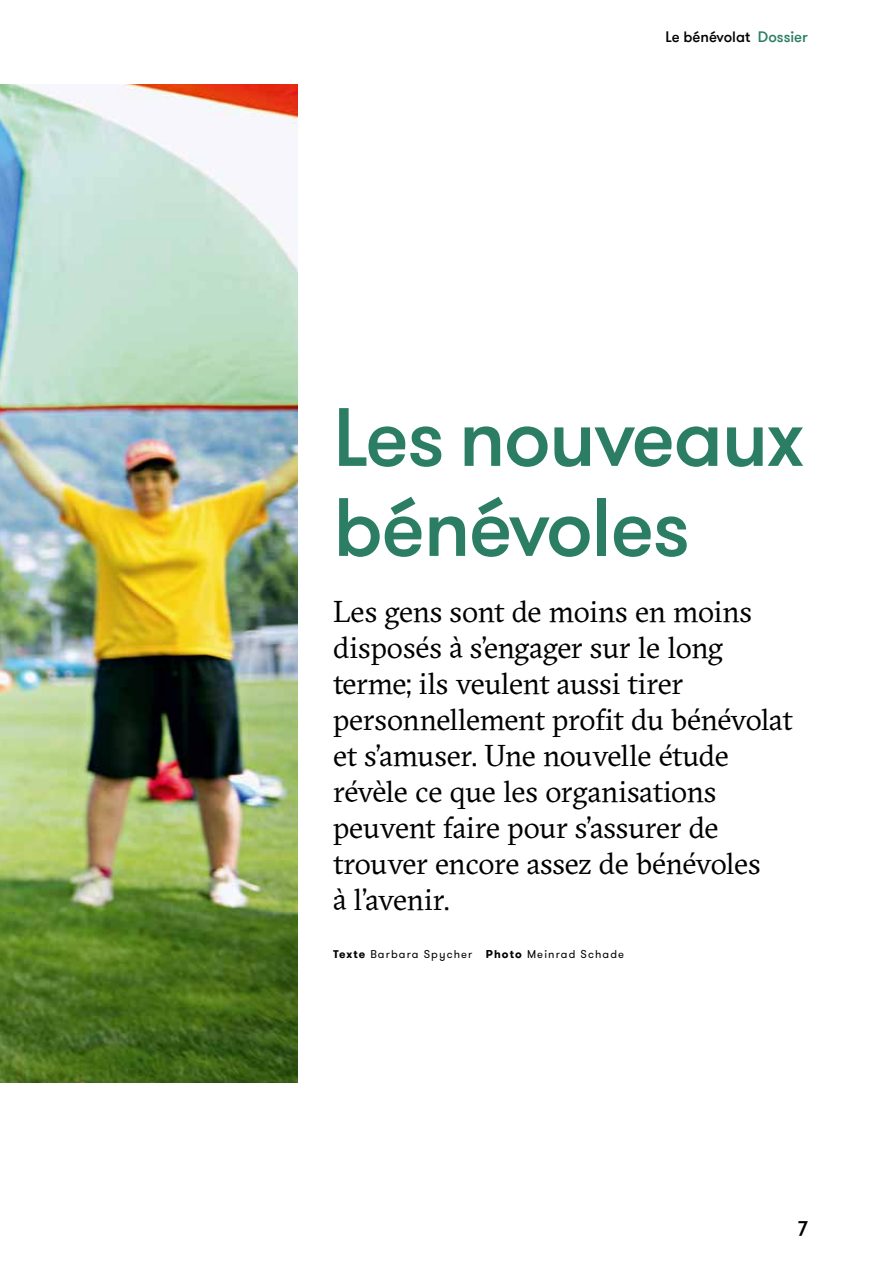
<style>
.page{position:relative;width:893px;height:1263px;background:#fff}
.page>*{position:absolute;margin:0;border:0;box-sizing:border-box;transform-origin:0 0}
.t1{font:500 82.5px/90px "GT Walsheim Pro";letter-spacing:-.02em;color:#2b7e63}
.t2{font:30px/36px "GT Sectra";letter-spacing:-.01em;color:#000}
.t3{font:500 21px "GT Walsheim Pro";color:#000}
.t4{font:500 15px "GT Walsheim Pro";color:#000}
.t5{font:11.25px "GT Walsheim Pro";letter-spacing:.1em;color:#000}
.s1{color:#2b7e63}
.s2{font-weight:700}
</style>
<div class="page">
<img style="left:0;top:84px;width:298px;height:999px">
<p class="t4" style="left:666px;top:27px;width:144px">Le bénévolat <span class="s1">Dossier</span></p>
<h1 class="t1" style="left:333px;top:394px;width:472px">Les nouveaux bénévoles</h1>
<p class="t2" style="left:333px;top:593px;width:461px">Les gens sont de moins en moins disposés à s’engager sur le long terme; ils veulent aussi tirer personnellement profit du bénévolat et s’amuser. Une nouvelle étude révèle ce que les organisations peuvent faire pour s’assurer de trouver encore assez de bénévoles<br>à l’avenir.</p>
<p class="t5" style="left:333px;top:947px;width:293px"><span class="s2">Texte</span> Barbara Spycher <span class="s2">Photo</span> Meinrad Schade</p>
<p class="t3" style="left:798px;top:1216px;width:12px">7</p>
</div>
